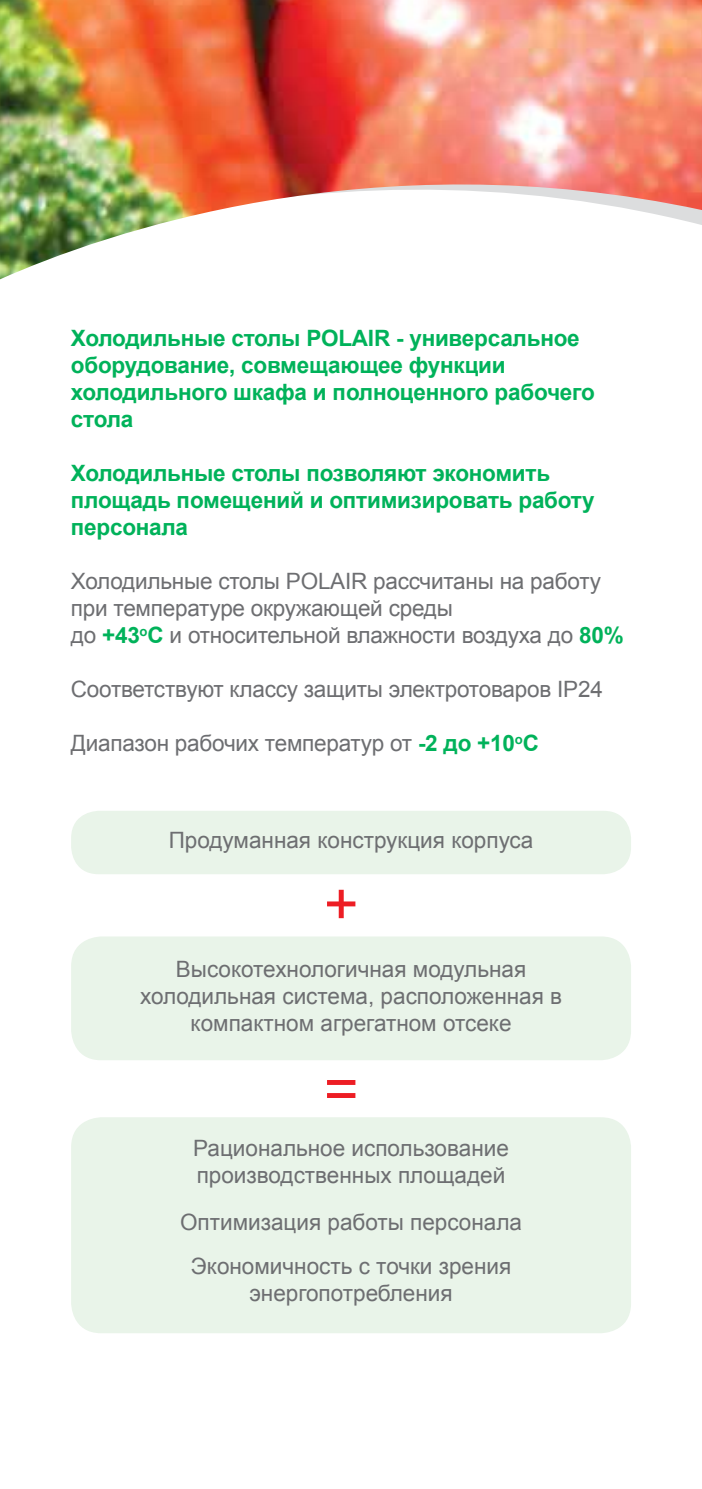
<style>
.page{position:relative;width:702px;height:1489px;background:#fff}
.page>*{position:absolute;margin:0;border:0;box-sizing:border-box;transform-origin:0 0}
.t1{font:60px "Arial";color:#ed1d24}
.t2{font:22.5px/27px "Arial";color:#6d6e71}
.t3{font:700 22.5px/27px "Arial";letter-spacing:-.01em;color:#00b25a}
.s1{font-weight:700;color:#00b25a}
</style>
<div class="page">
<img style="left:0;top:0;width:702px;height:279px">
<div style="left:71px;top:810px;width:560px;height:64px;background:#e9f4e9;border-radius:28px"></div>
<div style="left:71px;top:936px;width:560px;height:124px;background:#e9f4e9;border-radius:30px"></div>
<div style="left:71px;top:1117px;width:560px;height:216px;background:#e9f4e9;border-radius:30px"></div>
<p class="t3" style="left:71px;top:325px;width:525px">Холодильные столы POLAIR - универсальное оборудование, совмещающее функции холодильного шкафа и полноценного рабочего стола</p>
<p class="t3" style="left:71px;top:460px;width:525px">Холодильные столы позволяют экономить площадь помещений и оптимизировать работу персонала</p>
<p class="t2" style="left:71px;top:568px;width:554px">Холодильные столы POLAIR рассчитаны на работу при температуре окружающей среды<br>до <span class="s1">+43</span><sup>о</sup><span class="s1">С</span> и относительной влажности воздуха до <span class="s1">80%</span></p>
<p class="t2" style="left:71px;top:676px;width:533px">Соответствуют классу защиты электротоваров IP24</p>
<p class="t2" style="left:71px;top:730px;width:469px">Диапазон рабочих температур от <span class="s1">-2 до +10</span><sup>о</sup><span class="s1">С</span></p>
<p class="t2" style="left:169px;top:826px;width:366px">Продуманная конструкция корпуса</p>
<h1 class="t1" style="left:324px;top:864px;width:37px">+</h1>
<p class="t2" style="left:140px;top:955px;width:423px;text-align:center">Высокотехнологичная модульная холодильная система, расположенная в компактном агрегатном отсеке</p>
<h1 class="t1" style="left:324px;top:1049px;width:37px">=</h1>
<p class="t2" style="left:193px;top:1134px;width:317px">Рациональное использование производственных площадей</p>
<p class="t2" style="left:180px;top:1199px;width:343px;line-height:44.5px;text-align:center">Оптимизация работы персонала<br>Экономичность с точки зрения</p>
<p class="t2" style="left:249px;top:1280px;width:205px">энергопотребления</p>
</div>
